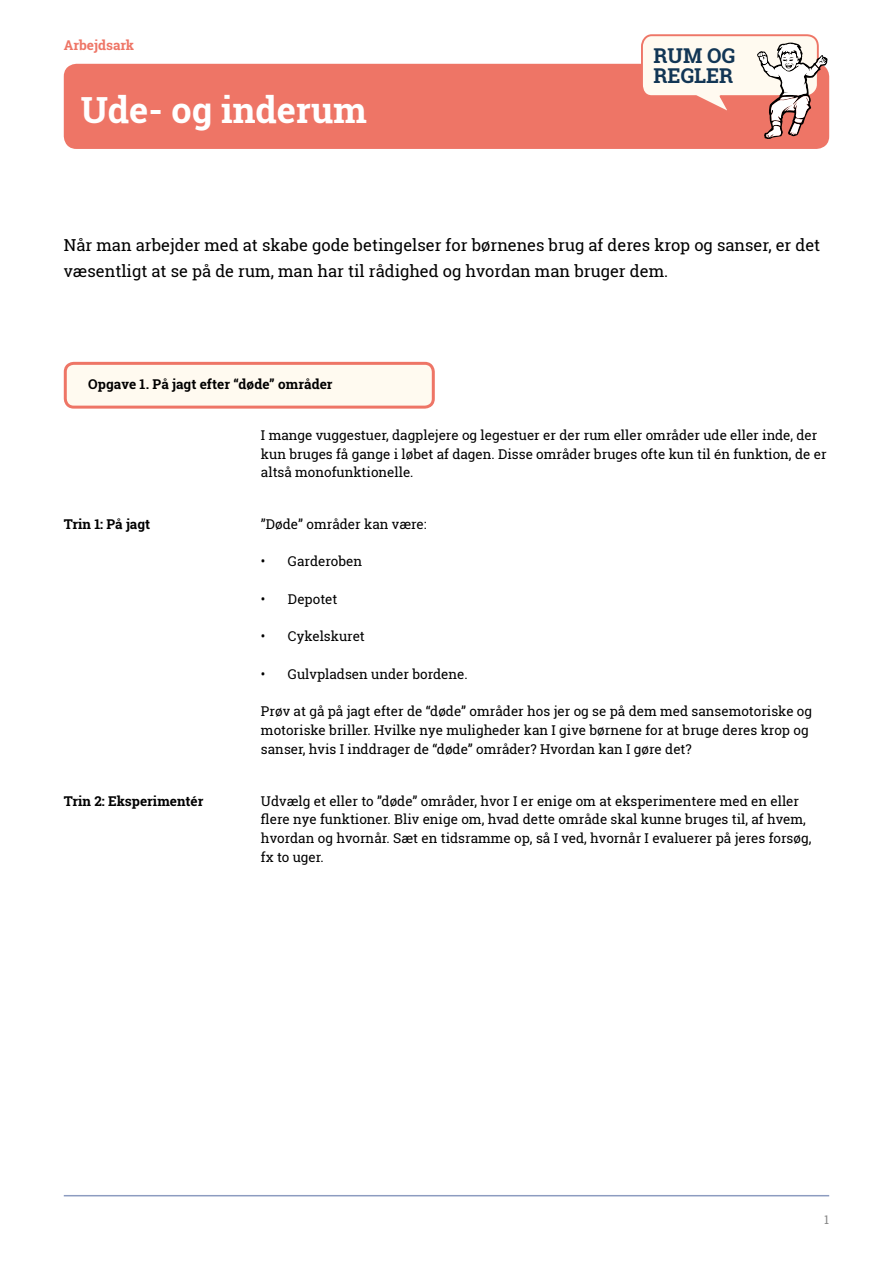
<style>
.page{position:relative;width:893px;height:1263px;background:#fff}
.page>*{position:absolute;margin:0;border:0;box-sizing:border-box;transform-origin:0 0}
.t1{font:700 36px "Roboto Slab";color:#fff}
.t2{font:700 20.4px/20.4px "Roboto Slab";color:#123655}
.t3{font:16.5px/25.5px "Roboto Slab";color:#000}
.t4{font:13.5px/18.8px "Roboto Slab";color:#000}
.t5{font:700 13.5px "Roboto Slab";color:#000}
.t6{font:700 13.5px "Roboto Slab";color:#ee7566}
.t7{font:12px "Roboto Slab";color:#878787}
</style>
<div class="page">
<hr style="left:64px;top:1195px;width:765px;height:1px;background:#8c9cc0">
<div style="left:64px;top:64px;width:765px;height:85px;background:#ee7566;border-radius:13px"></div>
<svg style="left:640px;top:34px;width:188px;height:105px"></svg>
<div style="left:65px;top:363px;width:368px;height:44px;background:#fffaf0;border-radius:9px"></div>
<div style="left:64px;top:362px;width:371px;height:47px;border:3px solid #ee7566;border-radius:9px"></div>
<p class="t6" style="left:64px;top:36px;width:72px">Arbejdsark</p>
<h1 class="t1" style="left:81px;top:85px;width:288px">Ude- og inderum</h1>
<h2 class="t2" style="left:654px;top:45px;width:83px">RUM OG<br>REGLER</h2>
<p class="t3" style="left:64px;top:232px;width:758px">Når man arbejder med at skabe gode betingelser for børnenes brug af deres krop og sanser, er det væsentligt at se på de rum, man har til rådighed og hvordan man bruger dem.</p>
<p class="t5" style="left:88px;top:375px;width:246px">Opgave 1. På jagt efter “døde” områder</p>
<p class="t4" style="left:261px;top:425px;width:567px">I mange vuggestuer, dagplejere og legestuer er der rum eller områder ude eller inde, der kun bruges få gange i løbet af dagen. Disse områder bruges ofte kun til én funktion, de er altså monofunktionelle.</p>
<p class="t5" style="left:64px;top:515px;width:88px">Trin 1: På jagt</p>
<p class="t4" style="left:261px;top:514px;width:167px">”Døde” områder kan være:</p>
<p class="t4" style="left:261px;top:552px;width:103px">• Garderoben</p>
<p class="t4" style="left:261px;top:589px;width:78px">• Depotet</p>
<p class="t4" style="left:261px;top:627px;width:105px">• Cykelskuret</p>
<p class="t4" style="left:261px;top:664px;width:208px">• Gulvpladsen under bordene.</p>
<p class="t4" style="left:261px;top:702px;width:553px">Prøv at gå på jagt efter de “døde” områder hos jer og se på dem med sansemotoriske og motoriske briller. Hvilke nye muligheder kan I give børnene for at bruge deres krop og sanser, hvis I inddrager de “døde” områder? Hvordan kan I gøre det?</p>
<p class="t5" style="left:64px;top:791px;width:141px">Trin 2: Eksperimentér</p>
<p class="t4" style="left:261px;top:791px;width:552px">Udvælg et eller to ”døde” områder, hvor I er enige om at eksperimentere med en eller flere nye funktioner. Bliv enige om, hvad dette område skal kunne bruges til, af hvem, hvordan og hvornår. Sæt en tidsramme op, så I ved, hvornår I evaluerer på jeres forsøg, fx to uger.</p>
<p class="t7" style="left:824px;top:1211px;width:6px">1</p>
</div>
